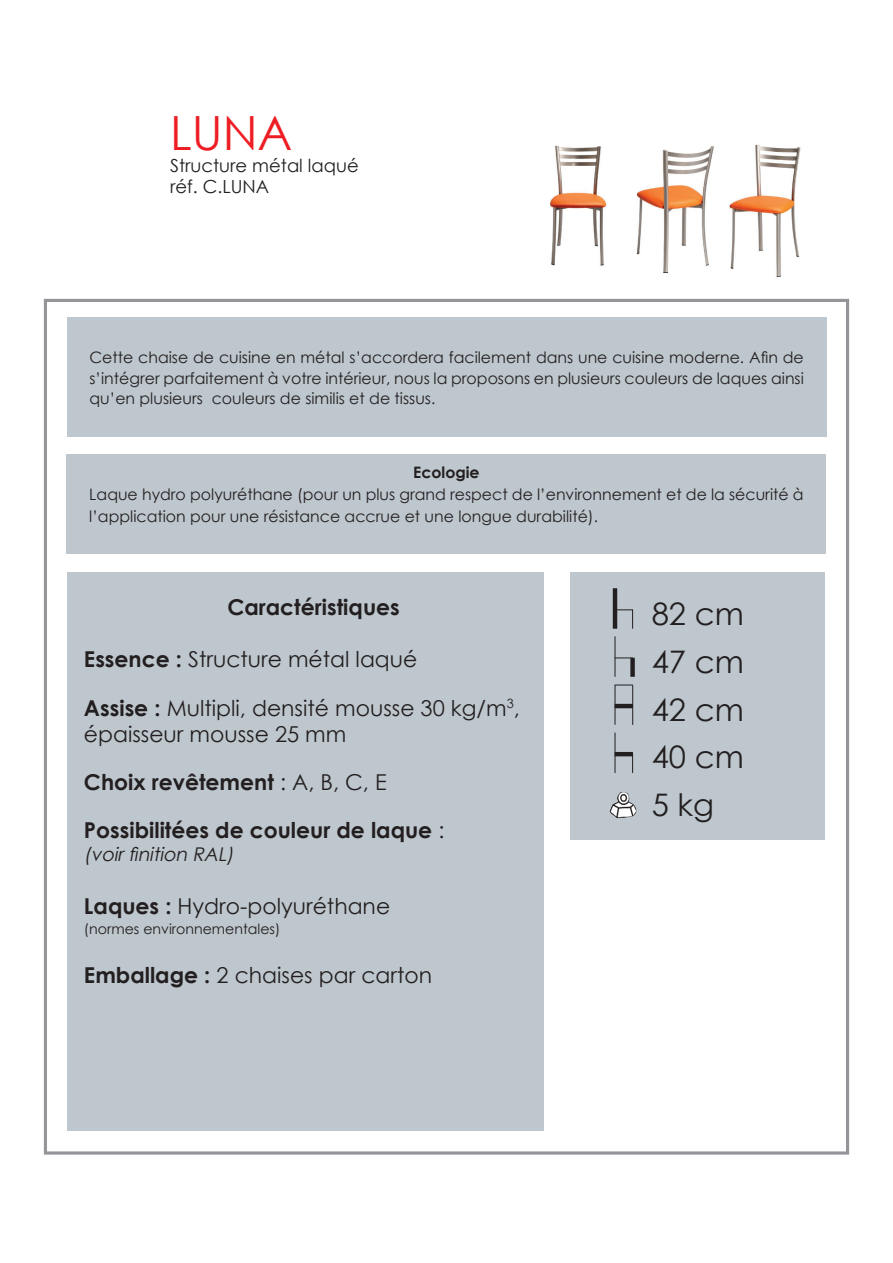
<style>
.page{position:relative;width:893px;height:1263px;background:#fff}
.page>*{position:absolute;margin:0;border:0;box-sizing:border-box;transform-origin:0 0}
.t1{font:47.1px "Century Gothic";color:#ee1d23}
.t2{font:31.05px/47.7px "Century Gothic";color:#231f20;text-align:justify}
.t3{font:21.9px/26.2px "Century Gothic";color:#231f20}
.t4{font:700 21.9px "Century Gothic";color:#231f20}
.t5{font:italic 18.9px "Century Gothic";color:#231f20}
.t6{font:18px/21.6px "Century Gothic";color:#231f20}
.t7{font:15.75px/20.4px "Century Gothic";color:#231f20;text-align:justify}
.t8{font:700 15.75px "Century Gothic";color:#231f20}
.t9{font:14.1px "Century Gothic";color:#231f20}
.s1{font-weight:700}
.s2{font-weight:400}
</style>
<div class="page">
<img style="left:729px;top:144px;width:72px;height:133px">
<img style="left:636px;top:145px;width:78px;height:128px">
<img style="left:550px;top:145px;width:57px;height:121px">
<div style="left:67px;top:317px;width:759px;height:120px;background:#bec7cd"></div>
<div style="left:67px;top:454px;width:759px;height:99px;background:#bec7cd"></div>
<div style="left:570px;top:572px;width:255px;height:268px;background:#bec7cd"></div>
<div style="left:67px;top:572px;width:476px;height:558px;background:#bec7cd"></div>
<img style="left:609px;top:792px;width:28px;height:26px">
<hr style="left:613px;top:588px;width:4px;height:41px;background:#231f20">
<hr style="left:615px;top:636px;width:1px;height:41px;background:#231f20">
<hr style="left:615px;top:685px;width:1px;height:40px;background:#231f20">
<hr style="left:615px;top:732px;width:1px;height:41px;background:#231f20">
<svg style="left:615px;top:658px;width:15px;height:1px"></svg>
<hr style="left:615px;top:704px;width:18px;height:4px;background:#231f20">
<svg style="left:615px;top:685px;width:17px;height:1px"></svg>
<hr style="left:615px;top:752px;width:18px;height:4px;background:#231f20">
<svg style="left:615px;top:609px;width:18px;height:20px"></svg>
<div style="left:630px;top:658px;width:5px;height:19px;background:#231f20"></div>
<hr style="left:632px;top:685px;width:1px;height:40px;background:#231f20">
<svg style="left:632px;top:756px;width:1px;height:17px"></svg>
<h1 class="t1" style="left:170px;top:100px;width:124px">LUNA</h1>
<p class="t6" style="left:170px;top:154px;width:190px">Structure métal laqué réf. C.LUNA</p>
<p class="t7" style="left:89px;top:347px;width:716px">Cette chaise de cuisine en métal s’accordera facilement dans une cuisine moderne. Afin de s’intégrer parfaitement à votre intérieur, nous la proposons en plusieurs couleurs de laques ainsi qu’en plusieurs couleurs de similis et de tissus.</p>
<p class="t8" style="left:413px;top:460px;width:68px">Ecologie</p>
<p class="t7" style="left:89px;top:483px;width:716px;line-height:22px">Laque hydro polyuréthane (pour un plus grand respect de l’environnement et de la sécurité à l’application pour une résistance accrue et une longue durabilité).</p>
<h3 class="t4" style="left:227px;top:590px;width:174px">Caractéristiques</h3>
<h3 class="t3" style="left:84px;top:646px;width:335px"><span class="s1">Essence :</span> Structure métal laqué</h3>
<h3 class="t3" style="left:84px;top:694px;width:437px"><span class="s1">Assise :</span> Multipli, densité mousse 30 kg/m<sup>3</sup>, épaisseur mousse 25 mm</h3>
<h3 class="t4" style="left:84px;top:765px;width:304px">Choix revêtement <span class="s2">: A, B, C, E</span></h3>
<h3 class="t4" style="left:84px;top:814px;width:362px">Possibilitées de couleur de laque <span class="s2">:</span></h3>
<p class="t5" style="left:84px;top:841px;width:156px">(voirfinition RAL)</p>
<h3 class="t3" style="left:84px;top:892px;width:308px"><span class="s1">Laques :</span> Hydro-polyuréthane</h3>
<p class="t9" style="left:84px;top:919px;width:198px">(normes environnementales)</p>
<h3 class="t3" style="left:84px;top:961px;width:350px"><span class="s1">Emballage :</span> 2 chaises par carton</h3>
<h2 class="t2" style="left:652px;top:590px;width:94px">82 cm 47 cm 42 cm 40 cm 5 kg</h2>
</div>
